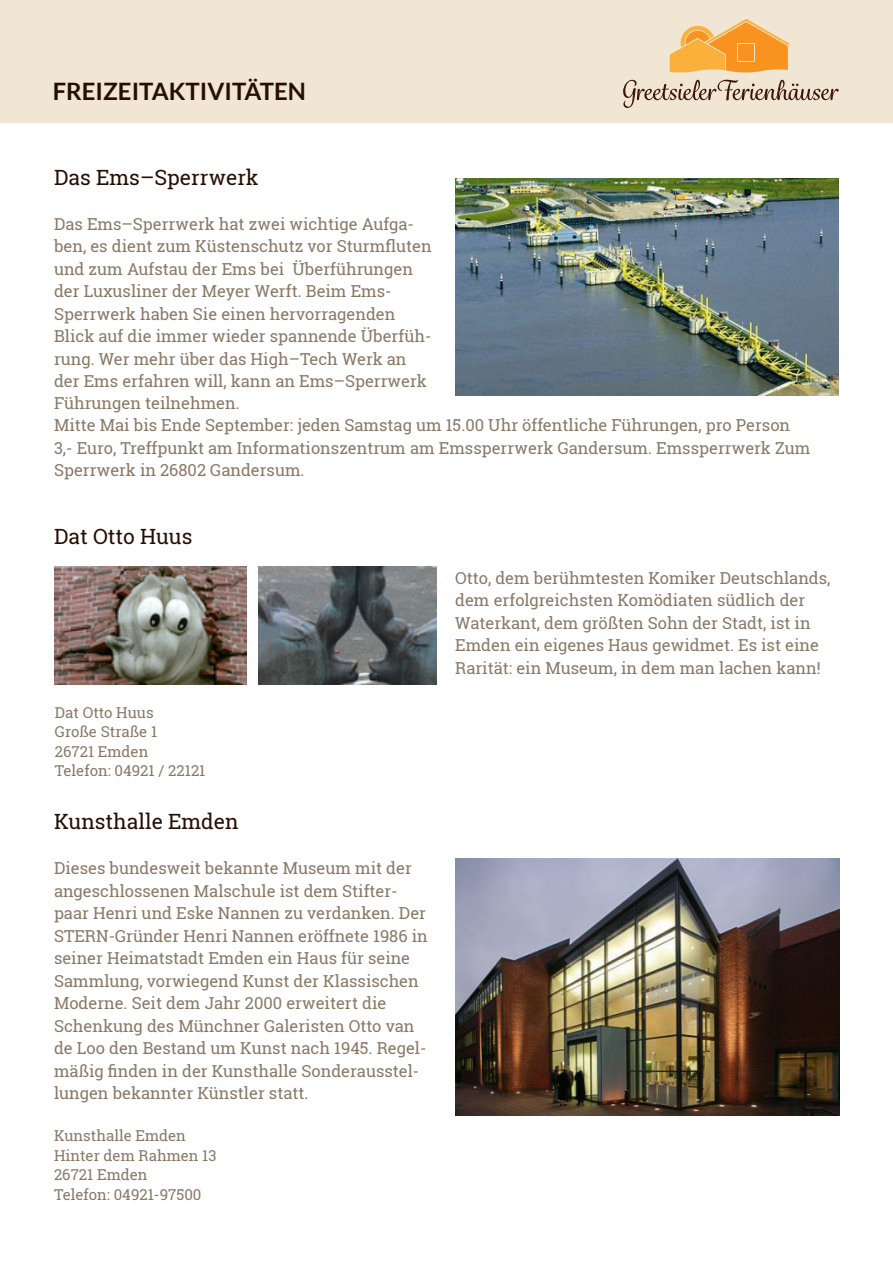
<style>
.page{position:relative;width:893px;height:1263px;background:#fff}
.page>*{position:absolute;margin:0;border:0;box-sizing:border-box;transform-origin:0 0}
.headline1{font:700 24px "Lato";color:#270e03}
.headline2{font:21px "Roboto Slab";color:#270e03}
.text{font:16.5px/22.5px "Roboto Slab";color:#897866}
.text-2{font:15px/19.5px "Roboto Slab";color:#897866}
</style>
<div class="page">
<div style="left:0;top:0;width:893px;height:123px;background:#f1e5d4"></div>
<svg style="left:670px;top:19px;width:119px;height:53px"></svg>
<svg style="left:623px;top:80px;width:216px;height:28px"></svg>
<img style="left:455px;top:179px;width:384px;height:216px">
<img style="left:54px;top:566px;width:192px;height:119px">
<img style="left:258px;top:566px;width:179px;height:119px">
<img style="left:455px;top:859px;width:385px;height:256px">
<p class="headline1" style="left:53px;top:78px;width:255px">FREIZEITAKTIVITÄTEN</p>
<p class="headline2" style="left:54px;top:163px;width:206px">Das Ems–Sperrwerk</p>
<p class="text" style="left:54px;top:212px;width:758px">Das Ems–Sperrwerk hat zwei wichtige Aufga-<br>ben, es dient zum Küstenschutz vor Sturmfluten<br>und zum Aufstau der Ems bei Überführungen<br>der Luxusliner der Meyer Werft. Beim Ems-<br>Sperrwerk haben Sie einen hervorragenden<br>Blick auf die immer wieder spannende Überfüh-<br>rung. Wer mehr über das High–Tech Werk an<br>der Ems erfahren will, kann an Ems–Sperrwerk<br>Führungen teilnehmen.<br>Mitte Mai bis Ende September: jeden Samstag um 15.00 Uhr öffentliche Führungen, pro Person 3,- Euro, Treffpunkt am Informationszentrum am Emssperrwerk Gandersum. Emssperrwerk Zum Sperrwerk in 26802 Gandersum.</p>
<p class="headline2" style="left:54px;top:522px;width:140px">Dat Otto Huus</p>
<p class="text-2" style="left:55px;top:702px;width:100px">Dat Otto Huus</p>
<p class="text-2" style="left:55px;top:722px;width:152px">Große Straße 1<br>26721 Emden<br>Telefon: 04921 / 22121</p>
<p class="headline2" style="left:54px;top:807px;width:186px">Kunsthalle Emden</p>
<p class="text" style="left:54px;top:857px;width:375px">Dieses bundesweit bekannte Museum mit der angeschlossenen Malschule ist dem Stifter&shy;paar Henri und Eske Nannen zu verdanken. Der STERN-Gründer Henri Nannen eröffnete 1986 in seiner Heimatstadt Emden ein Haus für seine Sammlung, vorwiegend Kunst der Klassischen Moderne. Seit dem Jahr 2000 erweitert die Schenkung des Münchner Galeristen Otto van de Loo den Bestand um Kunst nach 1945. Regel&shy;mäßig finden in der Kunsthalle Sonderausstel&shy;lungen bekannter Künstler statt.</p>
<p class="text-2" style="left:54px;top:1126px;width:133px">Kunsthalle Emden</p>
<p class="text-2" style="left:54px;top:1145px;width:164px">Hinter dem Rahmen 13<br>26721 Emden<br>Telefon: 04921-97500</p>
<p class="text" style="left:455px;top:566px;width:377px">Otto, dem berühmtesten Komiker Deutschlands, dem erfolgreichsten Komödiaten südlich der Waterkant, dem größten Sohn der Stadt, ist in Emden ein eigenes Haus gewidmet. Es ist eine Rarität: ein Museum, in dem man lachen kann!</p>
</div>
